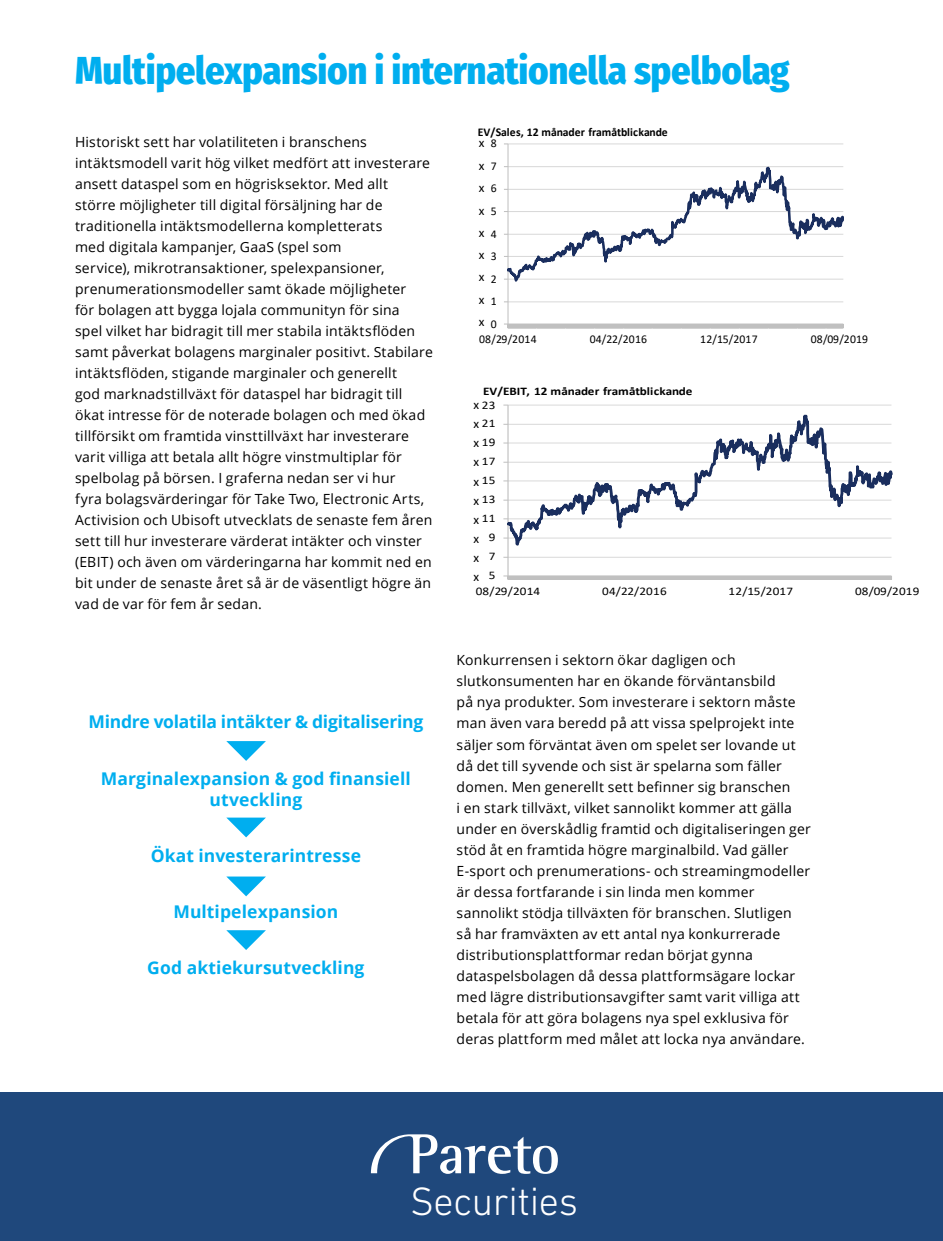
<style>
.page{position:relative;width:943px;height:1241px;background:#fff}
.page>*{position:absolute;margin:0;border:0;box-sizing:border-box;transform-origin:0 0}
.t1{font:300 40.25px "DIN Next LT Pro";letter-spacing:-.01em;color:#fff}
.sheader_temp{font:800 38.5px "Fira Sans Condensed";letter-spacing:-.01em;color:#00aeef}
.gdi18_body{font:700 17.5px/21px "Open Sans";letter-spacing:.005em;color:#00aeef;text-align:center}
.gdi18_body-2{font:700 17.5px "Open Sans";letter-spacing:-.015em;color:#00aeef}
.gdi18_body-3{font:14px/21px "Open Sans";letter-spacing:.015em;color:#000}
.t2{font:13.12px "Calibri";color:#000}
.t3{font:11.9px "Calibri";letter-spacing:.015em;color:#000}
.t4{font:700 11.9px "Calibri";letter-spacing:-.01em;color:#000}
.t5{font:11.55px "Calibri";letter-spacing:.015em;color:#000;scale:1.13 1}
.t6{font:700 11.55px "Calibri";letter-spacing:-.01em;color:#000;scale:1.13 1}
</style>
<div class="page">
<div style="left:0;top:1091px;width:943px;height:149px;background:#1f487c"></div>
<svg style="left:371px;top:1134px;width:187px;height:39px"></svg>
<svg style="left:226px;top:741px;width:40px;height:19px"></svg>
<svg style="left:226px;top:817px;width:40px;height:20px"></svg>
<svg style="left:226px;top:876px;width:40px;height:20px"></svg>
<svg style="left:226px;top:930px;width:40px;height:19px"></svg>
<hr style="left:508px;top:143px;width:335px;height:1px;background:#d9d9d9">
<svg style="left:504px;top:323px;width:340px;height:6px"></svg>
<svg style="left:507px;top:144px;width:336px;height:181px"></svg>
<hr style="left:508px;top:404px;width:383px;height:1px;background:#d9d9d9">
<div style="left:503px;top:575px;width:389px;height:5px;background:#c0c0c0"></div>
<svg style="left:507px;top:405px;width:385px;height:171px"></svg>
<p class="sheader_temp" style="left:75px;top:37px;width:716px">Multipelexpansion i internationella spelbolag</p>
<p class="gdi18_body-3" style="left:75px;top:131px;width:359px">Historiskt sett har volatiliteten i branschens intäktsmodell varit hög vilket medfört att investerare ansett dataspel som en högrisksektor. Med allt<br>större möjligheter till digital försäljning har de traditionella intäktsmodellerna kompletterats<br>med digitala kampanjer, GaaS (spel som<br>service), mikrotransaktioner, spelexpansioner, prenumerationsmodeller samt ökade möjligheter<br>för bolagen att bygga lojala communityn för sina<br>spel vilket har bidragit till mer stabila intäktsflöden samt påverkat bolagens marginaler positivt. Stabilare intäktsflöden, stigande marginaler och generellt<br>god marknadstillväxt för dataspel har bidragit till ökat intresse för de noterade bolagen och med ökad tillförsikt om framtida vinsttillväxt har investerare varit villiga att betala allt högre vinstmultiplar för spelbolag på börsen. I graferna nedan ser vi hur<br>fyra bolagsvärderingar för Take Two, Electronic Arts, Activision och Ubisoft utvecklats de senaste fem åren sett till hur investerare värderat intäkter och vinster (EBIT) och även om värderingarna har kommit ned en bit under de senaste året så är de väsentligt högre än vad de var för fem år sedan.</p>
<p class="gdi18_body-2" style="left:88px;top:709px;width:336px">Mindre volatila intäkter &amp; digitalisering</p>
<p class="gdi18_body" style="left:101px;top:767px;width:311px">Marginalexpansion &amp; god finansiell utveckling</p>
<p class="gdi18_body" style="left:151px;top:844px;width:212px">Ökat investerarintresse</p>
<p class="gdi18_body" style="left:173px;top:900px;width:166px">Multipelexpansion</p>
<p class="gdi18_body" style="left:147px;top:956px;width:219px">God aktiekursutveckling</p>
<p class="t4" style="left:478px;top:123px;width:191px">EV/Sales, 12 månader framåtblickande</p>
<p class="t3" style="left:490px;top:135px;width:7px">8</p>
<p class="t2" style="left:479px;top:134px;width:7px">x</p>
<p class="t3" style="left:490px;top:158px;width:7px">7</p>
<p class="t2" style="left:479px;top:156px;width:7px">x</p>
<p class="t3" style="left:490px;top:180px;width:7px">6</p>
<p class="t2" style="left:479px;top:179px;width:7px">x</p>
<p class="t3" style="left:490px;top:203px;width:7px">5</p>
<p class="t2" style="left:479px;top:201px;width:7px">x</p>
<p class="t3" style="left:490px;top:225px;width:7px">4</p>
<p class="t2" style="left:479px;top:223px;width:7px">x</p>
<p class="t3" style="left:490px;top:248px;width:7px">3</p>
<p class="t2" style="left:479px;top:246px;width:7px">x</p>
<p class="t3" style="left:490px;top:270px;width:7px">2</p>
<p class="t2" style="left:479px;top:268px;width:7px">x</p>
<p class="t3" style="left:490px;top:293px;width:7px">1</p>
<p class="t2" style="left:479px;top:290px;width:7px">x</p>
<p class="t3" style="left:490px;top:315px;width:7px">0</p>
<p class="t2" style="left:479px;top:313px;width:7px">x</p>
<p class="t3" style="left:479px;top:331px;width:59px">08/29/2014</p>
<p class="t3" style="left:589px;top:331px;width:59px">04/22/2016</p>
<p class="t3" style="left:700px;top:331px;width:59px">12/15/2017</p>
<p class="t3" style="left:810px;top:331px;width:59px">08/09/2019</p>
<p class="t6" style="left:483px;top:382px;width:187px">EV/EBIT, 12 månader framåtblickande</p>
<p class="t5" style="left:482px;top:396px;width:13px">23</p>
<p class="t2" style="left:473px;top:395px;width:7px">x</p>
<p class="t5" style="left:482px;top:415px;width:13px">21</p>
<p class="t2" style="left:473px;top:414px;width:7px">x</p>
<p class="t2" style="left:473px;top:433px;width:7px">x</p>
<p class="t5" style="left:482px;top:434px;width:13px">19</p>
<p class="t5" style="left:482px;top:453px;width:13px">17</p>
<p class="t2" style="left:473px;top:453px;width:7px">x</p>
<p class="t5" style="left:482px;top:472px;width:13px">15</p>
<p class="t2" style="left:473px;top:472px;width:7px">x</p>
<p class="t5" style="left:482px;top:491px;width:13px">13</p>
<p class="t2" style="left:473px;top:491px;width:7px">x</p>
<p class="t5" style="left:482px;top:510px;width:13px">11</p>
<p class="t2" style="left:473px;top:510px;width:7px">x</p>
<p class="t2" style="left:473px;top:529px;width:7px">x</p>
<p class="t5" style="left:488px;top:529px;width:7px">9</p>
<p class="t2" style="left:473px;top:548px;width:7px">x</p>
<p class="t5" style="left:488px;top:548px;width:7px">7</p>
<p class="t2" style="left:473px;top:568px;width:7px">x</p>
<p class="t5" style="left:488px;top:567px;width:7px">5</p>
<p class="t5" style="left:476px;top:582px;width:59px">08/29/2014</p>
<p class="t5" style="left:602px;top:582px;width:59px">04/22/2016</p>
<p class="t5" style="left:728px;top:582px;width:59px">12/15/2017</p>
<p class="t5" style="left:855px;top:582px;width:59px">08/09/2019</p>
<p class="gdi18_body-3" style="left:456px;top:649px;width:356px">Konkurrensen i sektorn ökar dagligen och slutkonsumenten har en ökande förväntansbild<br>på nya produkter. Som investerare i sektorn måste man även vara beredd på att vissa spelprojekt inte säljer som förväntat även om spelet ser lovande ut då det till syvende och sist är spelarna som fäller domen. Men generellt sett befinner sig branschen<br>i en stark tillväxt, vilket sannolikt kommer att gälla under en överskådlig framtid och digitaliseringen ger stöd åt en framtida högre marginalbild. Vad gäller E-sport och prenumerations- och streamingmodeller är dessa fortfarande i sin linda men kommer sannolikt stödja tillväxten för branschen. Slutligen<br>så har framväxten av ett antal nya konkurrerade distributionsplattformar redan börjat gynna dataspelsbolagen då dessa plattformsägare lockar med lägre distributionsavgifter samt varit villiga att betala för att göra bolagens nya spel exklusiva för deras plattform med målet att locka nya användare.</p>
<p class="t1" style="left:410px;top:1177px;width:169px">Securities</p>
</div>
